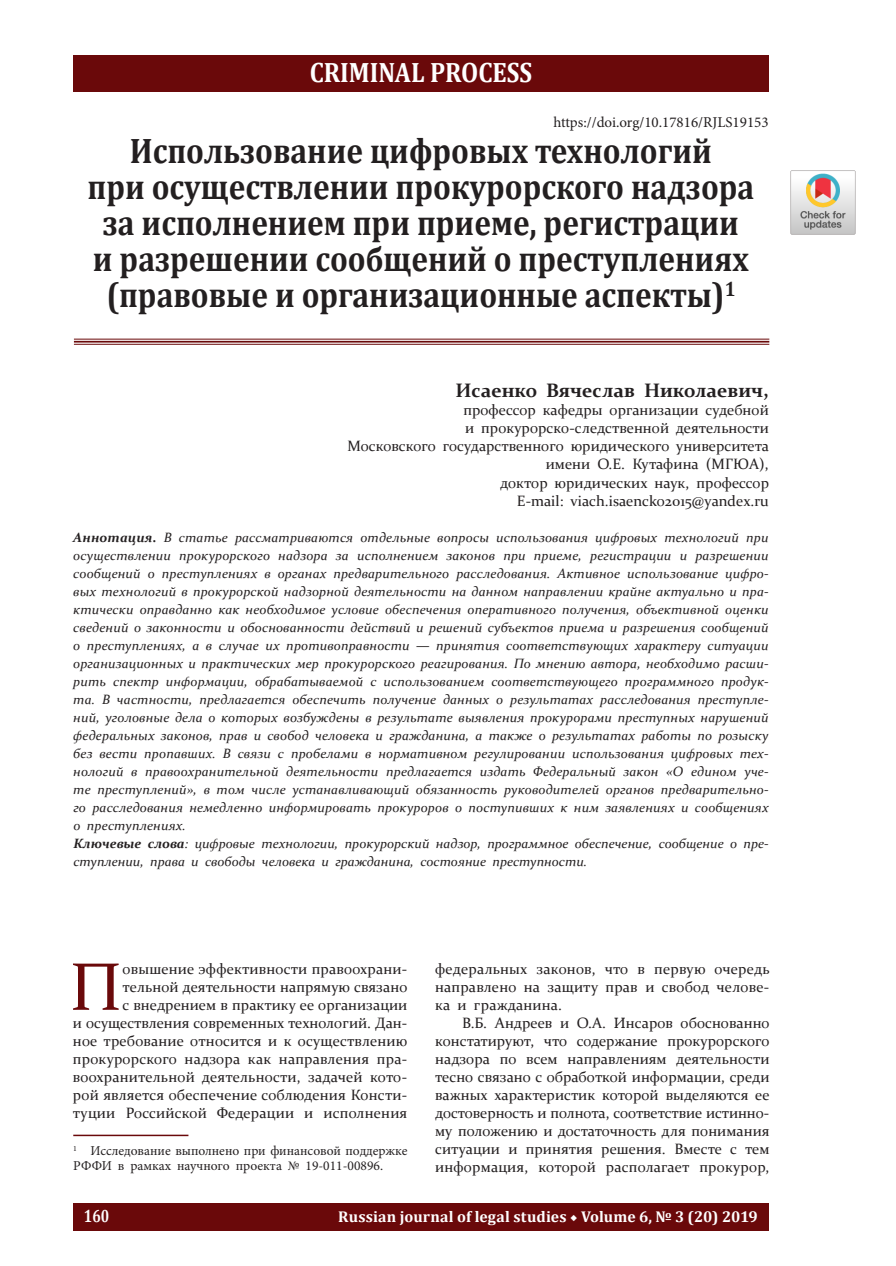
<style>
.page{position:relative;width:896px;height:1266px;background:#fff}
.page>*{position:absolute;margin:0;border:0;box-sizing:border-box;transform-origin:0 0}
.t1{font:67.65px "Constantia";color:#6a090a}
.t2{font:700 35.7px/36px "Cambria";color:#231f20;text-align:center;scale:.88 1}
.t3{font:700 28.2px "Cambria";color:#fff;scale:.88 1}
.t4{font:700 19.5px "Constantia";color:#231f20}
.t5{font:700 17.85px "Cambria";color:#fff;scale:.8 1}
.t6{font:700 15.6px "Cambria";letter-spacing:.01em;color:#fff}
.t7{font:15px/18px "Constantia";color:#231f20;text-align:right}
.t8{font:15px "Minion Pro";color:#231f20}
.t9{font:italic 13.5px/18px "Constantia";letter-spacing:.01em;color:#231f20}
.t10{font:13.5px/15px "Minion Pro";color:#231f20}
.s1{font-weight:700}
.s2{font-weight:700;font-style:normal}
.s3{font-family:"Minion Pro";font-weight:400}
</style>
<div class="page">
<div style="left:73px;top:1203px;width:695px;height:27px;background:#6a090a"></div>
<div style="left:73px;top:55px;width:695px;height:36px;background:#6a090a"></div>
<hr style="left:74px;top:339px;width:695px;height:1px;background:#6a090a">
<hr style="left:74px;top:341px;width:695px;height:1px;background:#6a090a">
<hr style="left:74px;top:344px;width:695px;height:1px;background:#6a090a">
<hr style="left:73px;top:1134px;width:115px;height:2px;background:#6a090a">
<img style="left:790px;top:170px;width:66px;height:65px">
<h3 class="t3" style="left:309px;top:52px;width:34px">Criminal</h3>
<h3 class="t3" style="left:430px;top:52px;width:18px">process</h3>
<p class="t8" style="left:553px;top:112px;width:217px">https://doi.org/10.17816/RJLS19153</p>
<h2 class="t2" style="left:87px;top:132px;width:759px">Использование цифровых технологий<br>при осуществлении прокурорского надзора за исполнением при приеме, регистрации<br>и разрешении сообщений о преступлениях (правовые и организационные аспекты)<sup>1</sup></h2>
<h3 class="t4" style="left:455px;top:377px;width:314px">Исаенко Вячеслав Николаевич,</h3>
<p class="t7" style="left:347px;top:400px;width:423px">профессор кафедры организации судебной<br>и прокурорско-следственной деятельности<br>Московского государственного юридического университета имени О.Е. Кутафина (МГЮА),<br>доктор юридических наук, профессор<br>E-mail: viach.isaencko2015@yandex.ru</p>
<p class="t9" style="left:73px;top:527px;width:697px"><span class="s1">Аннотация</span><span class="s2">.</span> В статье рассматриваются отдельные вопросы использования цифровых технологий при осуществлении прокурорского надзора за исполнением законов при приеме, регистрации и разрешении сообщений о преступлениях в органах предварительного расследования. Активное использование цифро&shy;вых технологий в прокурорской надзорной деятельности на данном направлении крайне актуально и пра&shy;ктически оправданно как необходимое условие обеспечения оперативного получения, объективной оценки сведений о законности и обоснованности действий и решений субъектов приема и разрешения сообщений о преступлениях, а в случае их противоправности — принятия соответствующих характеру ситуации организационных и практических мер прокурорского реагирования. По мнению автора, необходимо расши&shy;рить спектр информации, обрабатываемой с использованием соответствующего программного продук&shy;та. В частности, предлагается обеспечить получение данных о результатах расследования преступле&shy;ний, уголовные дела о которых возбуждены в результате выявления прокурорами преступных нарушений федеральных законов, прав и свобод человека и гражданина, а также о результатах работы по розыску без вести пропавших. В связи с пробелами в нормативном регулировании использования цифровых тех&shy;нологий в правоохранительной деятельности предлагается издать Федеральный закон «О едином уче&shy;те преступлений», в том числе устанавливающий обязанность руководителей органов предварительно&shy;го расследования немедленно информировать прокуроров о поступивших к ним заявлениях и сообщениях о преступлениях.<br><span class="s1">Ключевые слова</span>: цифровые технологии, прокурорский надзор, программное обеспечение, сообщение о пре&shy;ступлении, права и свободы человека и гражданина, состояние преступности.</p>
<p class="t7" style="left:73px;top:958px;width:336px">овышение эффективности правоохрани&shy;тельной деятельности напрямую связано<br>с внедрением в практику ее организации<br>и осуществления современных технологий. Дан&shy;ное требование относится и к осуществлению прокурорского надзора как направления пра&shy;воохранительной деятельности, задачей кото&shy;рой является обеспечение соблюдения Консти&shy;туции Российской Федерации и исполнения</p>
<h1 class="t1" style="left:70px;top:940px;width:54px">П</h1>
<p class="t10" style="left:73px;top:1143px;width:335px"><sup>1</sup> Исследование выполнено при финансовой поддержке<br>РФФИ в рамках научного проекта № 19-011-00896.</p>
<p class="t7" style="left:435px;top:958px;width:336px;text-align:justify">федеральных законов, что в первую очередь направлено на защиту прав и свобод челове&shy;ка и гражданина.</p>
<p class="t7" style="left:435px;top:1012px;width:336px;text-align:justify;text-indent:27px">В.Б. Андреев и О.А. Инсаров обоснованно констатируют, что содержание прокурорского надзора по всем направлениям деятельности тесно связано с обработкой информации, среди важных характеристик которой выделяются ее достоверность и полнота, соответствие истинно&shy;му положению и достаточность для понимания ситуации и принятия решения. Вместе с тем информация, которой располагает прокурор,</p>
<h3 class="t5" style="left:84px;top:1203px;width:33px">160</h3>
<p class="t6" style="left:338px;top:1205px;width:421px">Russian journal of legal studies <span class="s3">◆</span> Volume 6, № 3 (20) 2019</p>
</div>
